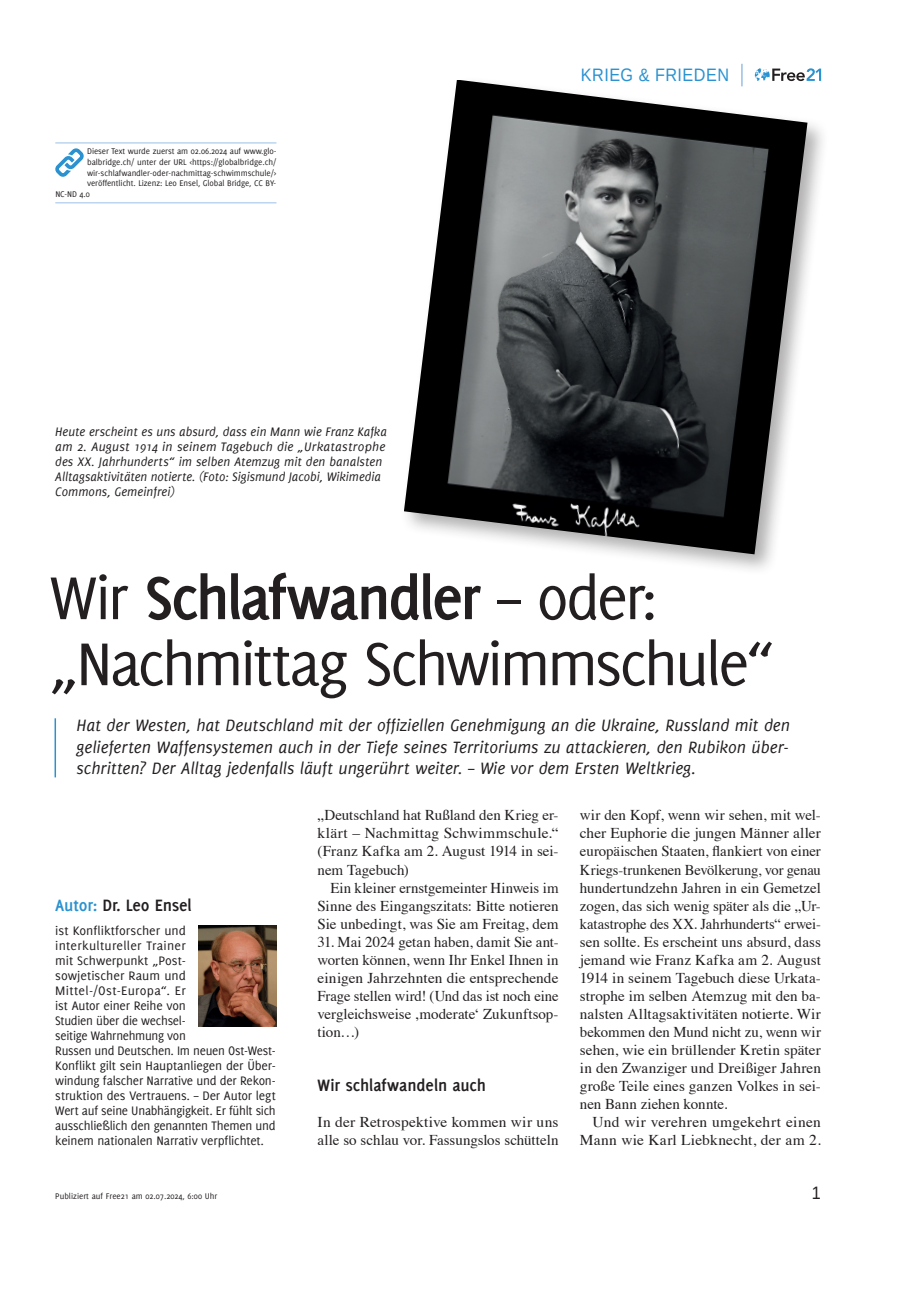
<style>
.page{position:relative;width:906px;height:1289px;background:#fff}
.page>*{position:absolute;margin:0;border:0;box-sizing:border-box;transform-origin:0 0}
.t1{font:66px/66px "Delicious";letter-spacing:-.045em;color:#231f20}
.t2{font:italic 18px/21.6px "Delicious";color:#231f20;text-align:justify}
.t3{font:700 18px "Delicious";letter-spacing:-.01em;color:#231f20}
.t4{font:18px "Liberation Sans";letter-spacing:.03em;color:#2a92d0;scale:.9 1}
.t5{font:18px "Liberation Sans";color:#231f20;scale:.9 1}
.t6{font:15px/18px "Times";letter-spacing:.005em;color:#231f20;text-align:justify}
.t7{font:13.5px/15px "Delicious";letter-spacing:-.015em;color:#231f20}
.t8{font:italic 13.5px/15px "Delicious";letter-spacing:.005em;color:#231f20}
.t9{font:9px "Delicious";letter-spacing:-.005em;color:#231f20}
.s1{font-weight:700}
.s2{color:#2a92d0}
</style>
<div class="page">
<svg style="left:755px;top:68px;width:66px;height:7px"></svg>
<hr style="left:55px;top:718px;width:1px;height:59px;background:#2a92d0">
<hr style="left:55px;top:142px;width:221px;height:1px;background:#9abfe5">
<hr style="left:55px;top:202px;width:221px;height:1px;background:#9abfe5">
<svg style="left:55px;top:148px;width:29px;height:29px"></svg>
<img style="left:199px;top:925px;width:77px;height:100px">
<div style="left:399px;top:75px;width:431px;height:501px;background:#231f20;opacity:.36"></div>
<img style="left:404px;top:80px;width:403px;height:474px">
<p class="t9" style="left:87px;top:146px;width:191px">Dieser Text wurde zuerst am 02.06.2024 auf www.glo-</p>
<p class="t9" style="left:87px;top:157px;width:191px">balbridge.ch/ unter der URL &lt;https://globalbridge.ch/</p>
<p class="t9" style="left:87px;top:167px;width:191px">wir-schlafwandler-oder-nachmittag-schwimmschule/&gt;</p>
<p class="t9" style="left:87px;top:178px;width:191px">veröffentlicht. Lizenz: Leo Ensel, Global Bridge, CC BY-</p>
<p class="t9" style="left:55px;top:189px;width:36px">NC-ND 4.0</p>
<p class="t8" style="left:55px;top:424px;width:333px">Heute erscheint es uns absurd, dass ein Mann wie Franz Kafka am 2. August 1914 in seinem Tagebuch die „Urkatastrophe des XX. Jahrhunderts“ im selben Atemzug mit den banalsten Alltagsaktivitäten notierte. (Foto: Sigismund Jacobi, Wikimedia Commons, Gemeinfrei)</p>
<p class="t4" style="left:581px;top:63px;width:166px">KRIEG &amp; FRIEDEN</p>
<h1 class="t1" style="left:50px;top:563px;width:726px">Wir <span class="s1">Schlafwandler</span> – oder: „Nachmittag Schwimmschule“</h1>
<p class="t2" style="left:77px;top:714px;width:715px">Hat der Westen, hat Deutschland mit der offiziellen Genehmigung an die Ukraine, Russland mit den gelieferten Waffensystemen auch in der Tiefe seines Territoriums zu attackieren, den Rubikon über&shy;schritten? Der Alltag jedenfalls läuft ungerührt weiter. – Wie vor dem Ersten Weltkrieg.</p>
<p class="t3" style="left:55px;top:894px;width:138px"><span class="s2">Autor:</span> Dr. Leo Ensel</p>
<p class="t7" style="left:55px;top:922px;width:222px">ist Konfliktforscher und<br>interkultureller Trainer<br>mit Schwerpunkt „Post-<br>sowjetischer Raum und Mittel-/Ost-Europa“. Er<br>ist Autor einer Reihe von<br>Studien über die wechsel-<br>seitige Wahrnehmung von<br>Russen und Deutschen. Im neuen Ost-West-Konflikt gilt sein Hauptanliegen der Über&shy;windung falscher Narrative und der Rekon&shy;struktion des Vertrauens. – Der Autor legt Wert auf seine Unabhängigkeit. Er fühlt sich ausschließlich den genannten Themen und keinem nationalen Narrativ verpflichtet.</p>
<p class="t6" style="left:317px;top:805px;width:242px">„Deutschland hat Rußland den Krieg er&shy;klärt – Nachmittag Schwimmschule.“ (Franz Kafka am 2. August 1914 in sei&shy;nem Tagebuch)</p>
<p class="t6" style="left:317px;top:877px;width:242px;text-indent:13px">Ein kleiner ernstgemeinter Hinweis im Sinne des Eingangszitats: Bitte notieren Sie unbedingt, was Sie am Freitag, dem</p>
<p class="t6" style="left:317px;top:931px;width:242px">31. Mai 2024 getan haben, damit Sie ant&shy;worten können, wenn Ihr Enkel Ihnen in einigen Jahrzehnten die entsprechende Frage stellen wird! (Und das ist noch eine vergleichsweise ‚moderate‘ Zukunftsop&shy;tion…)</p>
<p class="t3" style="left:317px;top:1074px;width:170px">Wir schlafwandeln auch</p>
<p class="t6" style="left:317px;top:1111px;width:242px">In der Retrospektive kommen wir uns alle so schlau vor. Fassungslos schütteln</p>
<p class="t6" style="left:580px;top:805px;width:242px">wir den Kopf, wenn wir sehen, mit wel&shy;cher Euphorie die jungen Männer aller europäischen Staaten, flankiert von einer Kriegs-trunkenen Bevölkerung, vor genau hundertundzehn Jahren in ein Gemetzel zogen, das sich wenig später als die „Ur&shy;katastrophe des XX. Jahrhunderts“ erwei&shy;sen sollte. Es erscheint uns absurd, dass jemand wie Franz Kafka am 2. August 1914 in seinem Tagebuch diese Urkata&shy;strophe im selben Atemzug mit den ba&shy;nalsten Alltagsaktivitäten notierte. Wir bekommen den Mund nicht zu, wenn wir sehen, wie ein brüllender Kretin später in den Zwanziger und Dreißiger Jahren große Teile eines ganzen Volkes in sei&shy;nen Bann ziehen konnte.</p>
<p class="t6" style="left:580px;top:1111px;width:242px;text-align:right">Und wir verehren umgekehrt einen<br>Mann wie Karl Liebknecht, der am 2.</p>
<p class="t9" style="left:55px;top:1190px;width:163px">Publiziert auf Free21 am 02.07.2024, 6:00 Uhr</p>
<p class="t5" style="left:812px;top:1181px;width:12px">1</p>
</div>
